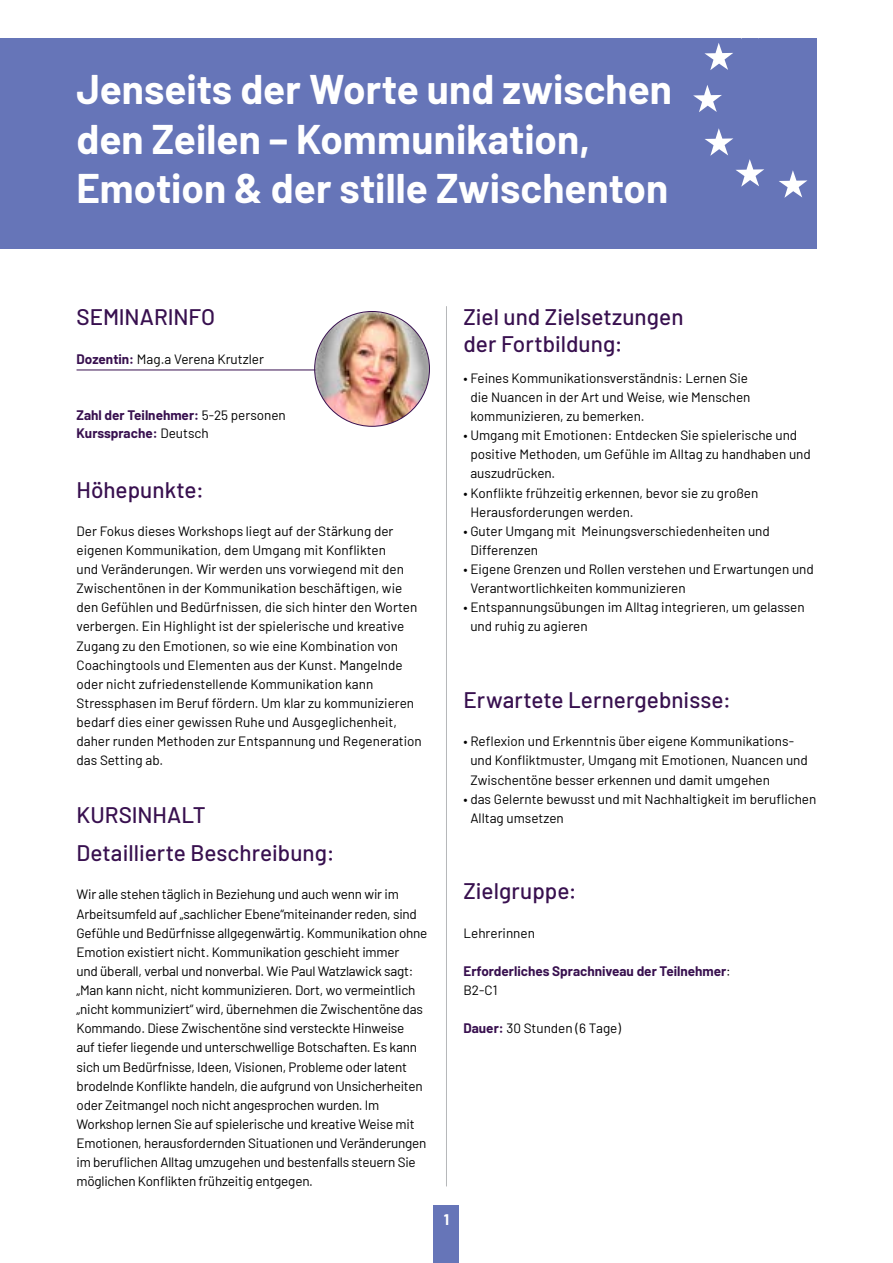
<style>
.page{position:relative;width:893px;height:1263px;background:#fff}
.page>*{position:absolute;margin:0;border:0;box-sizing:border-box;transform-origin:0 0}
.t1{font:700 40.5px/49.5px "Barlow";color:#fff}
.t2{font:500 22.5px/38.2px "Barlow";letter-spacing:.005em;color:#38104f}
.t3{font:700 15px "Barlow";color:#fff}
.t4{font:13.5px/19.2px "Barlow";letter-spacing:-.005em;color:#000}
.t5{font:700 13.5px/18px "Barlow";color:#38104f}
.s1{font-weight:700;color:#38104f}
.s2{font-weight:400;color:#000}
</style>
<div class="page">
<div style="left:434px;top:1205px;width:25px;height:58px;background:#6675b8"></div>
<div style="left:0;top:38px;width:816px;height:211px;background:#6675b8"></div>
<hr style="left:446px;top:306px;width:1px;height:880px;background:#b6b8ba">
<hr style="left:77px;top:370px;width:251px;height:1px;background:#38104f">
<svg style="left:779px;top:170px;width:28px;height:28px"></svg>
<svg style="left:705px;top:128px;width:59px;height:59px"></svg>
<svg style="left:693px;top:85px;width:29px;height:27px"></svg>
<svg style="left:704px;top:38px;width:55px;height:32px"></svg>
<img style="left:315px;top:311px;width:114px;height:115px;border-radius:57px">
<h1 class="t1" style="left:77px;top:62px;width:597px">Jenseits der Worte und zwischen den Zeilen – Kommunikation,<br>Emotion &amp; der stille Zwischenton</h1>
<h2 class="t2" style="left:77px;top:296px;width:140px">SEMINARINFO</h2>
<p class="t4" style="left:77px;top:348px;width:189px"><span class="s1">Dozentin:</span> Mag.a Verena Krutzler</p>
<p class="t5" style="left:77px;top:405px;width:211px">Zahl der Teilnehmer: <span class="s2">5-25 personen<br></span>Kurssprache: <span class="s2">Deutsch</span></p>
<h2 class="t2" style="left:77px;top:468px;width:129px">Höhepunkte:</h2>
<p class="t4" style="left:77px;top:520px;width:347px">Der Fokus dieses Workshops liegt auf der Stärkung der eigenen Kommunikation, dem Umgang mit Konflikten<br>und Veränderungen. Wir werden uns vorwiegend mit den Zwischentönen in der Kommunikation beschäftigen, wie den Gefühlen und Bedürfnissen, die sich hinter den Worten verbergen. Ein Highlight ist der spielerische und kreative Zugang zu den Emotionen, so wie eine Kombination von Coachingtools und Elementen aus der Kunst. Mangelnde oder nicht zufriedenstellende Kommunikation kann Stressphasen im Beruf fördern. Um klar zu kommunizieren bedarf dies einer gewissen Ruhe und Ausgeglichenheit, daher runden Methoden zur Entspannung und Regeneration das Setting ab.</p>
<h2 class="t2" style="left:77px;top:794px;width:259px">KURSINHALT<br>Detaillierte Beschreibung:</h2>
<p class="t4" style="left:77px;top:884px;width:352px">Wir alle stehen täglich in Beziehung und auch wenn wir im Arbeitsumfeld auf „sachlicher Ebene“miteinander reden, sind Gefühle und Bedürfnisse allgegenwärtig. Kommunikation ohne Emotion existiert nicht. Kommunikation geschieht immer<br>und überall, verbal und nonverbal. Wie Paul Watzlawick sagt: „Man kann nicht, nicht kommunizieren. Dort, wo vermeintlich „nicht kommuniziert“ wird, übernehmen die Zwischentöne das Kommando. Diese Zwischentöne sind versteckte Hinweise<br>auf tiefer liegende und unterschwellige Botschaften. Es kann sich um Bedürfnisse, Ideen, Visionen, Probleme oder latent brodelnde Konflikte handeln, die aufgrund von Unsicherheiten oder Zeitmangel noch nicht angesprochen wurden. Im Workshop lernen Sie auf spielerische und kreative Weise mit Emotionen, herausfordernden Situationen und Veränderungen im beruflichen Alltag umzugehen und bestenfalls steuern Sie möglichen Konflikten frühzeitig entgegen.</p>
<h2 class="t2" style="left:463px;top:302px;width:222px;line-height:27px">Ziel und Zielsetzungen der Fortbildung:</h2>
<p class="t4" style="left:470px;top:367px;width:282px;text-indent:-7px">• Feines Kommunikationsverständnis: Lernen Sie die Nuancen in der Art und Weise, wie Menschen kommunizieren, zu bemerken.</p>
<p class="t4" style="left:470px;top:425px;width:342px;text-indent:-7px">• Umgang mit Emotionen: Entdecken Sie spielerische und positive Methoden, um Gefühle im Alltag zu handhaben und auszudrücken.</p>
<p class="t4" style="left:470px;top:482px;width:289px;text-indent:-7px">• Konflikte frühzeitig erkennen, bevor sie zu großen<br>Herausforderungen werden.</p>
<p class="t4" style="left:470px;top:520px;width:301px;text-indent:-7px">• Guter Umgang mit Meinungsverschiedenheiten und<br>Differenzen</p>
<p class="t4" style="left:470px;top:558px;width:345px;text-indent:-7px">• Eigene Grenzen und Rollen verstehen und Erwartungen und<br>Verantwortlichkeiten kommunizieren</p>
<p class="t4" style="left:470px;top:597px;width:336px;text-indent:-7px">• Entspannungsübungen im Alltag integrieren, um gelassen und ruhig zu agieren</p>
<h2 class="t2" style="left:463px;top:679px;width:269px">Erwartete Lernergebnisse:</h2>
<p class="t4" style="left:470px;top:731px;width:339px;text-indent:-7px">• Reflexion und Erkenntnis über eigene Kommunikations&shy;und Konfliktmuster, Umgang mit Emotionen, Nuancen und<br>Zwischentöne besser erkennen und damit umgehen</p>
<p class="t4" style="left:470px;top:788px;width:348px;text-indent:-7px">• das Gelernte bewusst und mit Nachhaltigkeit im beruflichen<br>Alltag umsetzen</p>
<h2 class="t2" style="left:463px;top:870px;width:115px">Zielgruppe:</h2>
<p class="t4" style="left:463px;top:922px;width:73px">Lehrerinnen</p>
<p class="t5" style="left:463px;top:960px;width:269px;line-height:19.2px">Erforderliches Sprachniveau der Teilnehmer<span class="s2">:<br>B2-C1</span></p>
<p class="t4" style="left:463px;top:1018px;width:159px"><span class="s1">Dauer:</span> 30 Stunden (6 Tage)</p>
<p class="t3" style="left:444px;top:1208px;width:7px">1</p>
</div>
